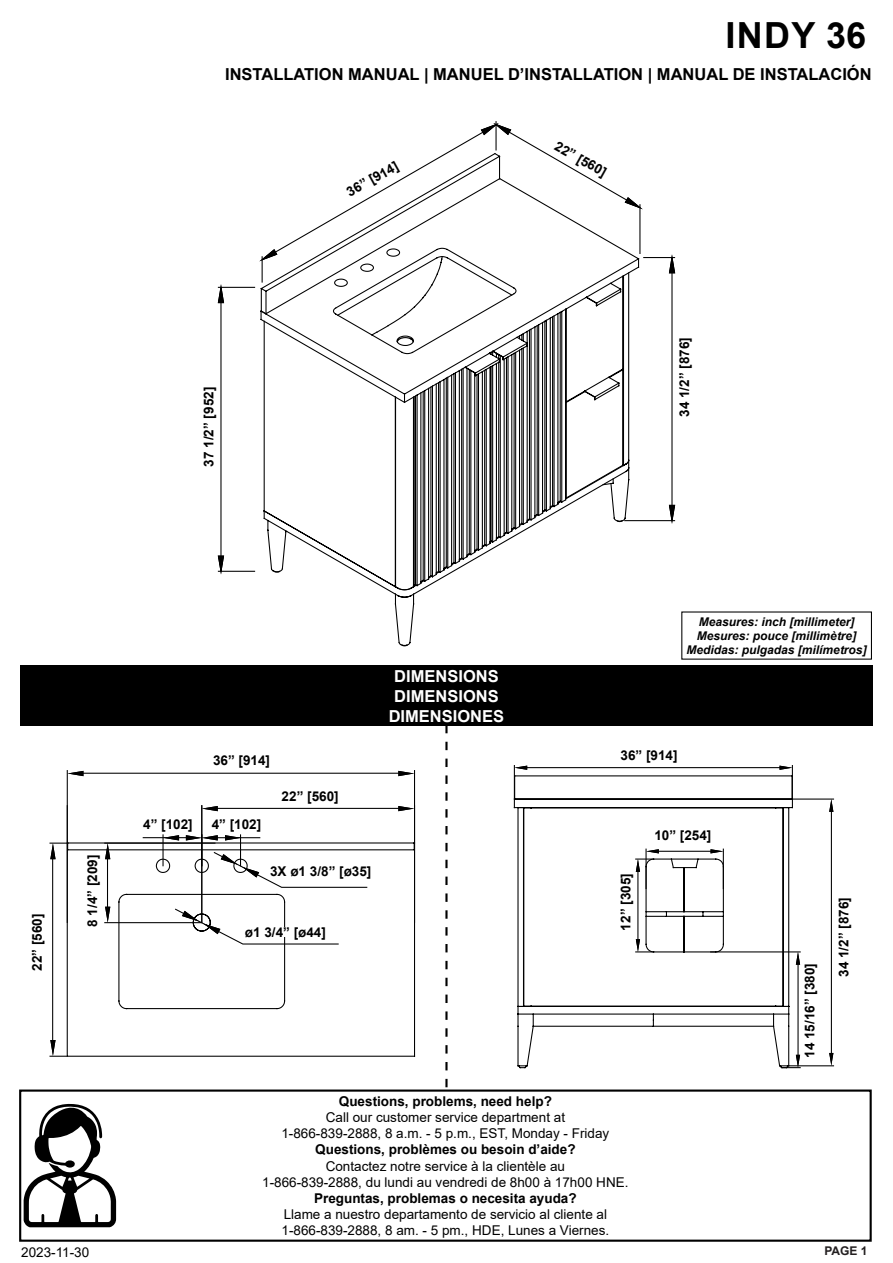
<style>
.page{position:relative;width:893px;height:1263px;background:#fff}
.page>*{position:absolute;margin:0;border:0;box-sizing:border-box;transform-origin:0 0}
.t1{font:700 36px "Arial";letter-spacing:.035em;color:#000}
.t2{font:700 16.5px "Arial";color:#000}
.t3{font:700 16.5px "Arial";color:#fff}
.t4{font:13.5px "Arial";color:#000}
.t5{font:700 13.5px "Arial";color:#000}
.t6{font:italic 700 12px "Arial";color:#000}
.t7{font:700 12px "Arial";color:#231f20}
</style>
<div class="page">
<hr style="left:201px;top:806px;width:1px;height:116px;background:#000">
<hr style="left:217px;top:808px;width:182px;height:1px;background:#000">
<svg style="left:202px;top:806px;width:16px;height:5px"></svg>
<svg style="left:398px;top:806px;width:16px;height:5px"></svg>
<hr style="left:67px;top:770px;width:1px;height:73px;background:#000">
<hr style="left:414px;top:770px;width:1px;height:73px;background:#000">
<hr style="left:83px;top:773px;width:316px;height:1px;background:#000">
<svg style="left:68px;top:771px;width:15px;height:5px"></svg>
<svg style="left:398px;top:771px;width:16px;height:5px"></svg>
<hr style="left:52px;top:859px;width:1px;height:181px;background:#000">
<svg style="left:50px;top:1040px;width:16px;height:17px"></svg>
<svg style="left:50px;top:842px;width:16px;height:17px"></svg>
<hr style="left:162px;top:835px;width:2px;height:31px;background:#000">
<hr style="left:143px;top:837px;width:49px;height:1px;background:#000">
<svg style="left:163px;top:835px;width:16px;height:5px"></svg>
<hr style="left:240px;top:835px;width:1px;height:31px;background:#000">
<hr style="left:217px;top:837px;width:43px;height:1px;background:#000">
<svg style="left:186px;top:835px;width:32px;height:5px"></svg>
<svg style="left:225px;top:835px;width:15px;height:5px"></svg>
<svg style="left:66px;top:842px;width:350px;height:215px"></svg>
<svg style="left:445px;top:726px;width:3px;height:361px"></svg>
<div style="left:19px;top:1089px;width:853px;height:153px;border:2px solid #000"></div>
<svg style="left:24px;top:1104px;width:92px;height:123px"></svg>
<div style="left:20px;top:666px;width:853px;height:60px;background:#000"></div>
<div style="left:270px;top:867px;width:101px;height:9px;background:#fff"></div>
<div style="left:245px;top:927px;width:81px;height:10px;background:#fff"></div>
<div style="left:87px;top:855px;width:10px;height:72px;background:#fff"></div>
<hr style="left:514px;top:765px;width:1px;height:34px;background:#000">
<hr style="left:792px;top:765px;width:1px;height:34px;background:#000">
<hr style="left:527px;top:767px;width:253px;height:1px;background:#000">
<svg style="left:514px;top:766px;width:13px;height:4px"></svg>
<svg style="left:779px;top:766px;width:13px;height:4px"></svg>
<hr style="left:789px;top:1065px;width:44px;height:1px;background:#000">
<hr style="left:793px;top:798px;width:40px;height:2px;background:#000">
<hr style="left:831px;top:812px;width:1px;height:241px;background:#000">
<svg style="left:829px;top:1053px;width:4px;height:13px"></svg>
<svg style="left:829px;top:799px;width:4px;height:13px"></svg>
<hr style="left:711px;top:951px;width:89px;height:1px;background:#000">
<hr style="left:797px;top:964px;width:2px;height:91px;background:#000">
<svg style="left:793px;top:1055px;width:7px;height:13px"></svg>
<svg style="left:796px;top:952px;width:4px;height:13px"></svg>
<svg style="left:513px;top:775px;width:280px;height:294px"></svg>
<hr style="left:644px;top:257px;width:31px;height:1px;background:#000">
<hr style="left:625px;top:520px;width:50px;height:1px;background:#000">
<hr style="left:671px;top:273px;width:1px;height:232px;background:#000">
<svg style="left:668px;top:254px;width:8px;height:20px"></svg>
<svg style="left:668px;top:504px;width:8px;height:20px"></svg>
<hr style="left:218px;top:571px;width:37px;height:1px;background:#000">
<hr style="left:218px;top:287px;width:37px;height:1px;background:#000">
<hr style="left:220px;top:303px;width:1px;height:253px;background:#000">
<svg style="left:217px;top:555px;width:8px;height:19px"></svg>
<svg style="left:217px;top:284px;width:8px;height:20px"></svg>
<hr style="left:495px;top:122px;width:2px;height:28px;background:#000">
<svg style="left:259px;top:123px;width:387px;height:139px"></svg>
<svg style="left:630px;top:152px;width:10px;height:370px"></svg>
<svg style="left:260px;top:152px;width:370px;height:495px"></svg>
<p class="t1" style="left:726px;top:11px;width:142px">INDY 36</p>
<p class="t2" style="left:225px;top:63px;width:648px">INSTALLATION MANUAL | MANUEL D’INSTALLATION | MANUAL DE INSTALACIÓN</p>
<p class="t5" style="left:343px;top:184px;width:59px;rotate:-29deg">36” [914]</p>
<p class="t5" style="left:560px;top:137px;width:59px;rotate:29deg">22” [560]</p>
<p class="t5" style="left:199px;top:466px;width:81px;rotate:-90deg">37 1/2” [952]</p>
<p class="t5" style="left:675px;top:417px;width:81px;rotate:-90deg">34 1/2” [876]</p>
<p class="t5" style="left:27px;top:971px;width:59px;rotate:-90deg">22” [560]</p>
<p class="t5" style="left:83px;top:927px;width:74px;rotate:-90deg">8 1/4” [209]</p>
<p class="t4" style="left:21px;top:1243px;width:70px">2023-11-30</p>
<p class="t3" style="left:394px;top:665px;width:106px">DIMENSIONS</p>
<p class="t3" style="left:394px;top:684px;width:106px">DIMENSIONS</p>
<p class="t3" style="left:389px;top:704px;width:117px">DIMENSIONES</p>
<p class="t6" style="left:699px;top:613px;width:157px">Measures: inch [millimeter]</p>
<p class="t6" style="left:697px;top:628px;width:161px">Mesures: pouce [millimètre]</p>
<p class="t6" style="left:687px;top:642px;width:182px">Medidas: pulgadas [milímetros]</p>
<p class="t5" style="left:213px;top:751px;width:59px">36” [914]</p>
<p class="t5" style="left:620px;top:745px;width:59px">36” [914]</p>
<p class="t5" style="left:282px;top:787px;width:59px">22” [560]</p>
<p class="t5" style="left:143px;top:815px;width:51px">4” [102]</p>
<p class="t5" style="left:212px;top:815px;width:51px">4” [102]</p>
<p class="t5" style="left:270px;top:862px;width:103px">3X ø1 3/8” [ø35]</p>
<p class="t5" style="left:245px;top:922px;width:83px">ø1 3/4” [ø44]</p>
<p class="t5" style="left:616px;top:930px;width:59px;rotate:-90deg">12” [305]</p>
<p class="t5" style="left:654px;top:826px;width:59px">10” [254]</p>
<p class="t5" style="left:339px;top:1091px;width:215px">Questions, problems, need help?</p>
<p class="t4" style="left:326px;top:1108px;width:241px">Call our customer service department at</p>
<p class="t4" style="left:281px;top:1124px;width:329px">1-866-839-2888, 8 a.m. - 5 p.m., EST, Monday - Friday</p>
<p class="t5" style="left:315px;top:1140px;width:262px">Questions, problèmes ou besoin d’aide?</p>
<p class="t4" style="left:326px;top:1156px;width:241px">Contactez notre service à la clientèle au</p>
<p class="t4" style="left:262px;top:1173px;width:368px">1-866-839-2888, du lundi au vendredi de 8h00 à 17h00 HNE.</p>
<p class="t5" style="left:314px;top:1189px;width:264px">Preguntas, problemas o necesita ayuda?</p>
<p class="t4" style="left:284px;top:1205px;width:325px">Llame a nuestro departamento de servicio al cliente al</p>
<p class="t4" style="left:282px;top:1221px;width:329px">1-866-839-2888, 8 am. - 5 pm., HDE, Lunes a Viernes.</p>
<p class="t5" style="left:800px;top:1058px;width:96px;rotate:-90deg">14 15/16” [380]</p>
<p class="t5" style="left:834px;top:977px;width:81px;rotate:-90deg">34 1/2” [876]</p>
<p class="t7" style="left:824px;top:1242px;width:45px">PAGE 1</p>
</div>
